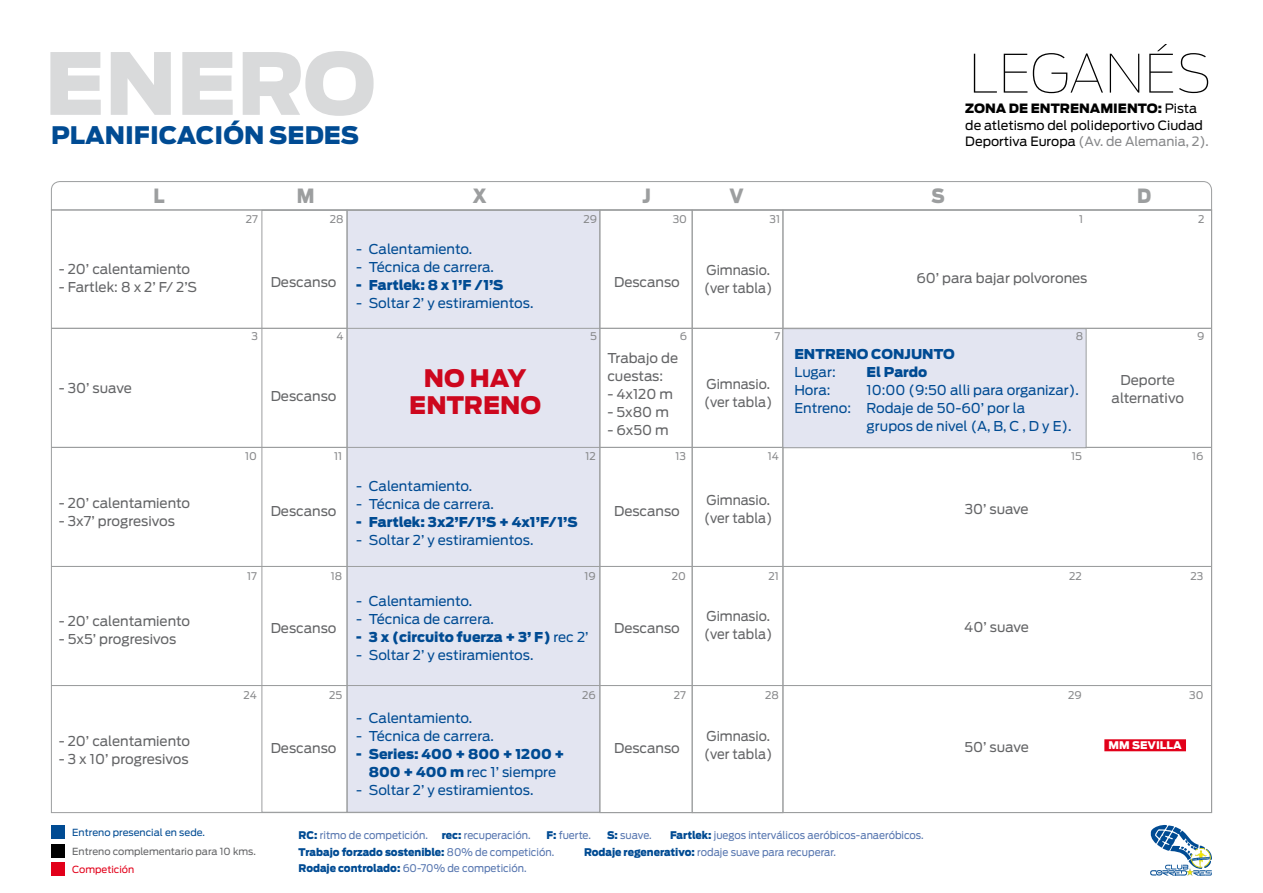
<style>
.page{position:relative;width:1263px;height:893px;background:#fff}
.page>*{position:absolute;margin:0;border:0;box-sizing:border-box;transform-origin:0 0}
.t1{font:900 84.75px "Antenna";color:#d9dadb}
.t2{font:100 52.5px "Antenna";color:#000}
.t3{font:900 24px "Antenna";color:#004b93}
.t4{font:900 24px/27px "Antenna";color:#cd071e;text-align:center}
.t5{font:900 19.5px "Antenna";color:#9c9e9f;scale:.9 1}
.t6{font:13.5px "Ford Antenna";color:#004b93}
.t7{font:13.5px/18px "Ford Antenna";color:#646567;text-align:center}
.t8{font:900 13.5px "Antenna";color:#004b93}
.t9{font:13.5px/18px "Ford Antenna";color:#646567;scale:.95 1}
.t10{font:12.75px/16.5px "Ford Antenna";color:#000}
.t11{font:900 12.75px "Antenna";color:#000}
.t12{font:10.5px "Ford Antenna";color:#5575af;scale:.95 1}
.t13{font:10.5px "Ford Antenna";color:#87888a}
.t14{font:900 10.5px "Antenna";color:#004b93;scale:.95 1}
.t15{font:900 10.5px "Antenna";color:#fff}
.t16{font:9.75px "Ford Antenna";color:#646567}
.t17{font:9.75px "Ford Antenna";color:#004b93}
.t18{font:9.75px "Ford Antenna";color:#e2001a}
.s1{font-family:"Ford Antenna";font-weight:400}
.s2{color:#87888a}
.s3{font-family:"Antenna";font-weight:900}
.s4{font-family:"Antenna";font-weight:900;color:#004b93}
.s5{font-family:"Ford Antenna";font-weight:400;color:#5575af}
</style>
<div class="page">
<svg style="left:1150px;top:825px;width:62px;height:51px"></svg>
<div style="left:347px;top:210px;width:253px;height:603px;background:#e3e5f1;border:1px solid #9c9e9f"></div>
<div style="left:261px;top:210px;width:86px;height:603px;border:1px solid #9c9e9f"></div>
<div style="left:692px;top:210px;width:91px;height:603px;border:1px solid #9c9e9f"></div>
<div style="left:599px;top:210px;width:93px;height:603px;border:1px solid #9c9e9f"></div>
<hr style="left:51px;top:328px;width:1160px;height:1px;background:#9c9e9f">
<hr style="left:51px;top:447px;width:1160px;height:1px;background:#9c9e9f">
<hr style="left:51px;top:566px;width:1160px;height:1px;background:#9c9e9f">
<hr style="left:51px;top:685px;width:1160px;height:1px;background:#9c9e9f">
<svg style="left:51px;top:181px;width:1161px;height:30px"></svg>
<div style="left:51px;top:844px;width:13px;height:13px;background:#000"></div>
<div style="left:51px;top:825px;width:13px;height:13px;background:#004b93"></div>
<div style="left:782px;top:328px;width:304px;height:120px;background:#e3e5f1;border:1px solid #9c9e9f"></div>
<div style="left:51px;top:862px;width:13px;height:13px;background:#e2001a"></div>
<div style="left:1104px;top:739px;width:82px;height:12px;background:#e2001a"></div>
<h1 class="t1" style="left:45px;top:31px;width:333px">ENERO</h1>
<h3 class="t3" style="left:51px;top:120px;width:309px">PLANIFICACIÓN SEDES</h3>
<h3 class="t5" style="left:153px;top:183px;width:14px">L</h3>
<h3 class="t5" style="left:297px;top:183px;width:21px">M</h3>
<h3 class="t5" style="left:472px;top:183px;width:17px">X</h3>
<h3 class="t5" style="left:643px;top:183px;width:11px">J</h3>
<h3 class="t5" style="left:729px;top:183px;width:17px">V</h3>
<h2 class="t2" style="left:969px;top:44px;width:245px">LEGANÉS</h2>
<p class="t11" style="left:965px;top:101px;width:233px">ZONA DE ENTRENAMIENTO: <span class="s1">Pista</span></p>
<p class="t10" style="left:965px;top:115px;width:245px">de atletismo del polideportivo Ciudad<br>Deportiva Europa <span class="s2">(Av. de Alemania, 2).</span></p>
<h3 class="t5" style="left:931px;top:184px;width:16px">S</h3>
<h3 class="t5" style="left:1137px;top:184px;width:17px">D</h3>
<p class="t7" style="left:59px;top:259px;width:133px">- 20’ calentamiento</p>
<p class="t7" style="left:59px;top:277px;width:140px">- Fartlek: 8 x 2’ F/ 2’S</p>
<p class="t13" style="left:246px;top:210px;width:14px">27</p>
<p class="t13" style="left:330px;top:210px;width:15px">28</p>
<p class="t13" style="left:583px;top:210px;width:15px">29</p>
<p class="t13" style="left:673px;top:210px;width:16px">30</p>
<p class="t13" style="left:769px;top:210px;width:12px">31</p>
<p class="t13" style="left:1079px;top:210px;width:6px">1</p>
<p class="t13" style="left:1198px;top:210px;width:8px">2</p>
<p class="t6" style="left:356px;top:237px;width:118px">- Calentamiento.</p>
<p class="t6" style="left:356px;top:255px;width:139px">- Técnica de carrera.</p>
<p class="t8" style="left:356px;top:276px;width:149px">- Fartlek: 8 x 1’F /1’S</p>
<p class="t6" style="left:356px;top:291px;width:179px">- Soltar 2’ y estiramientos.</p>
<p class="t9" style="left:704px;top:260px;width:73px">Gimnasio. (ver tabla)</p>
<p class="t7" style="left:916px;top:267px;width:172px">60’ para bajar polvorones</p>
<p class="t7" style="left:271px;top:271px;width:67px">Descanso</p>
<p class="t7" style="left:614px;top:271px;width:67px">Descanso</p>
<p class="t13" style="left:251px;top:328px;width:8px">3</p>
<p class="t13" style="left:336px;top:328px;width:9px">4</p>
<p class="t13" style="left:590px;top:328px;width:8px">5</p>
<p class="t13" style="left:680px;top:328px;width:9px">6</p>
<p class="t13" style="left:774px;top:328px;width:7px">7</p>
<p class="t13" style="left:1076px;top:328px;width:9px">8</p>
<p class="t13" style="left:1197px;top:328px;width:9px">9</p>
<p class="t7" style="left:59px;top:378px;width:75px">- 30’ suave</p>
<p class="t7" style="left:271px;top:385px;width:67px">Descanso</p>
<h3 class="t4" style="left:409px;top:365px;width:133px">NO HAY<br>ENTRENO</h3>
<p class="t7" style="left:607px;top:348px;width:72px;text-align:left">Trabajo de cuestas:</p>
<p class="t7" style="left:607px;top:384px;width:67px">- 4x120 m</p>
<p class="t7" style="left:607px;top:402px;width:63px">- 5x80 m</p>
<p class="t7" style="left:607px;top:420px;width:63px">- 6x50 m</p>
<p class="t9" style="left:704px;top:374px;width:73px">Gimnasio. (ver tabla)</p>
<p class="t8" style="left:794px;top:346px;width:162px">ENTRENO CONJUNTO</p>
<p class="t6" style="left:794px;top:361px;width:43px">Lugar:</p>
<p class="t8" style="left:867px;top:364px;width:62px">El Pardo</p>
<p class="t6" style="left:794px;top:379px;width:38px">Hora:</p>
<p class="t6" style="left:867px;top:379px;width:214px">10:00 (9:50 alli para organizar).</p>
<p class="t6" style="left:794px;top:397px;width:232px">Entreno: Rodaje de 50-60’ por la</p>
<p class="t6" style="left:867px;top:415px;width:206px">grupos de nivel (A, B, C , D y E).</p>
<p class="t7" style="left:1111px;top:370px;width:74px">Deporte alternativo</p>
<p class="t13" style="left:245px;top:447px;width:13px">10</p>
<p class="t13" style="left:334px;top:447px;width:10px">11</p>
<p class="t13" style="left:585px;top:447px;width:12px">12</p>
<p class="t13" style="left:675px;top:447px;width:12px">13</p>
<p class="t13" style="left:768px;top:447px;width:13px">14</p>
<p class="t13" style="left:1071px;top:447px;width:12px">15</p>
<p class="t13" style="left:1192px;top:447px;width:13px">16</p>
<p class="t7" style="left:59px;top:492px;width:133px">- 20’ calentamiento</p>
<p class="t7" style="left:59px;top:510px;width:118px">- 3x7’ progresivos</p>
<p class="t7" style="left:271px;top:501px;width:67px">Descanso</p>
<p class="t6" style="left:356px;top:475px;width:118px">- Calentamiento.</p>
<p class="t6" style="left:356px;top:493px;width:139px">- Técnica de carrera.</p>
<p class="t8" style="left:356px;top:514px;width:223px">- Fartlek: 3x2’F/1’S + 4x1’F/1’S</p>
<p class="t6" style="left:356px;top:529px;width:179px">- Soltar 2’ y estiramientos.</p>
<p class="t7" style="left:614px;top:501px;width:67px">Descanso</p>
<p class="t9" style="left:704px;top:489px;width:73px">Gimnasio. (ver tabla)</p>
<p class="t7" style="left:965px;top:499px;width:66px">30’ suave</p>
<p class="t13" style="left:247px;top:567px;width:11px">17</p>
<p class="t13" style="left:331px;top:567px;width:13px">18</p>
<p class="t13" style="left:585px;top:567px;width:13px">19</p>
<p class="t13" style="left:672px;top:567px;width:16px">20</p>
<p class="t13" style="left:768px;top:567px;width:12px">21</p>
<p class="t13" style="left:1069px;top:567px;width:14px">22</p>
<p class="t13" style="left:1190px;top:567px;width:14px">23</p>
<p class="t7" style="left:59px;top:610px;width:133px">- 20’ calentamiento</p>
<p class="t7" style="left:59px;top:628px;width:119px">- 5x5’ progresivos</p>
<p class="t7" style="left:271px;top:617px;width:67px">Descanso</p>
<p class="t6" style="left:356px;top:589px;width:118px">- Calentamiento.</p>
<p class="t6" style="left:356px;top:607px;width:139px">- Técnica de carrera.</p>
<p class="t8" style="left:356px;top:628px;width:234px">- 3 x (circuito fuerza + 3’ F) <span class="s1">rec 2’</span></p>
<p class="t6" style="left:356px;top:643px;width:179px">- Soltar 2’ y estiramientos.</p>
<p class="t7" style="left:614px;top:617px;width:67px">Descanso</p>
<p class="t9" style="left:704px;top:606px;width:73px">Gimnasio. (ver tabla)</p>
<p class="t7" style="left:964px;top:617px;width:66px">40’ suave</p>
<p class="t13" style="left:244px;top:686px;width:15px">24</p>
<p class="t13" style="left:329px;top:686px;width:15px">25</p>
<p class="t13" style="left:582px;top:686px;width:15px">26</p>
<p class="t13" style="left:674px;top:686px;width:14px">27</p>
<p class="t13" style="left:765px;top:686px;width:15px">28</p>
<p class="t13" style="left:1068px;top:686px;width:15px">29</p>
<p class="t13" style="left:1189px;top:686px;width:16px">30</p>
<p class="t7" style="left:59px;top:731px;width:133px">- 20’ calentamiento</p>
<p class="t7" style="left:59px;top:749px;width:131px">- 3 x 10’ progresivos</p>
<p class="t7" style="left:271px;top:737px;width:67px">Descanso</p>
<p class="t6" style="left:356px;top:706px;width:118px">- Calentamiento.</p>
<p class="t6" style="left:356px;top:724px;width:139px">- Técnica de carrera.</p>
<p class="t8" style="left:356px;top:745px;width:210px">- Series: 400 + 800 + 1200 +</p>
<p class="t6" style="left:369px;top:760px;width:189px"><span class="s3">800 + 400 m</span> rec 1’ siempre</p>
<p class="t6" style="left:356px;top:778px;width:179px">- Soltar 2’ y estiramientos.</p>
<p class="t7" style="left:614px;top:737px;width:67px">Descanso</p>
<p class="t9" style="left:704px;top:726px;width:73px">Gimnasio. (ver tabla)</p>
<p class="t7" style="left:964px;top:737px;width:66px">50’ suave</p>
<p class="t15" style="left:1108px;top:739px;width:75px">MM SEVILLA</p>
<p class="t17" style="left:72px;top:824px;width:134px">Entreno presencial en sede.</p>
<p class="t16" style="left:72px;top:843px;width:185px">Entreno complementario para 10 kms.</p>
<p class="t18" style="left:72px;top:861px;width:64px">Competición</p>
<p class="t12" style="left:299px;top:826px;width:138px"><span class="s4">RC:</span> ritmo de competición.</p>
<p class="t12" style="left:442px;top:826px;width:95px"><span class="s4">rec:</span> recuperación.</p>
<p class="t12" style="left:547px;top:826px;width:48px"><span class="s4">F:</span> fuerte.</p>
<p class="t12" style="left:607px;top:826px;width:49px"><span class="s4">S:</span> suave.</p>
<p class="t12" style="left:670px;top:826px;width:269px"><span class="s4">Fartlek:</span> juegos interválicos aeróbicos-anaeróbicos.</p>
<p class="t14" style="left:299px;top:845px;width:271px">Trabajo forzado sostenible: <span class="s5">80% de competición.</span></p>
<p class="t12" style="left:584px;top:843px;width:267px"><span class="s4">Rodaje regenerativo:</span> rodaje suave para recuperar.</p>
<p class="t12" style="left:299px;top:859px;width:242px"><span class="s4">Rodaje controlado:</span> 60-70% de competición.</p>
</div>
